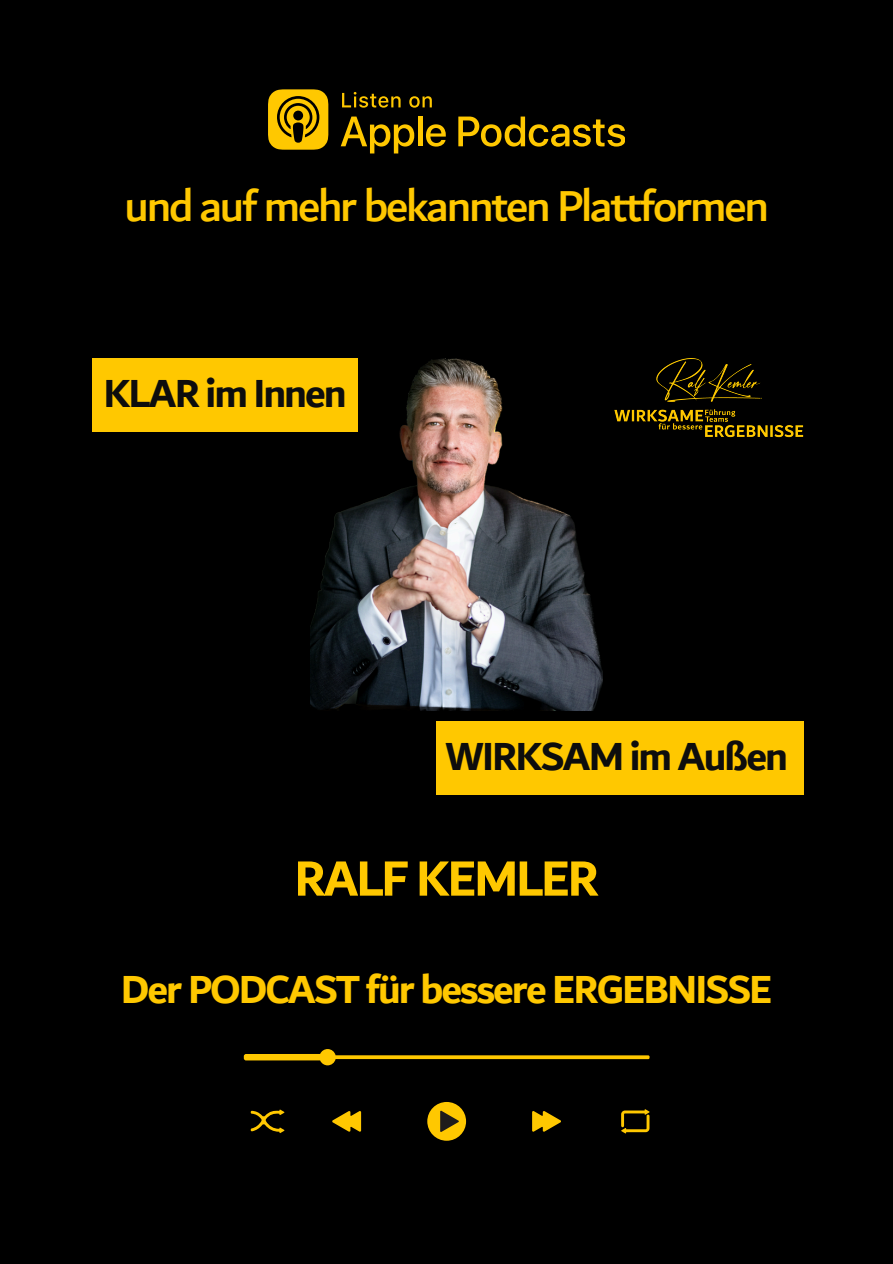
<style>
.page{position:relative;width:893px;height:1264px;background:#fff}
.page>*{position:absolute;margin:0;border:0;box-sizing:border-box;transform-origin:0 0}
.t1{font:700 52.8px "Dubai";letter-spacing:-.05em;color:#ffc800}
.t2{font:500 46.5px "Dubai";letter-spacing:-.05em;color:#ffc800}
.t3{font:700 42.15px "Dubai";letter-spacing:-.05em;color:#ffc800}
.t4{font:700 42.15px "Dubai";letter-spacing:-.05em;color:#0d0d0d}
</style>
<div class="page">
<div style="left:0;top:0;width:892px;height:1263px;background:#000"></div>
<img style="left:614px;top:358px;width:189px;height:80px">
<img style="left:311px;top:358px;width:291px;height:352px">
<div style="left:92px;top:358px;width:266px;height:73px;background:#ffc800"></div>
<div style="left:436px;top:722px;width:368px;height:73px;background:#ffc800"></div>
<svg style="left:244px;top:1049px;width:405px;height:16px"></svg>
<div style="left:427px;top:1101px;width:39px;height:39px;background:#ffc800;border-radius:50%"></div>
<svg style="left:440px;top:1110px;width:19px;height:22px"></svg>
<svg style="left:532px;top:1111px;width:29px;height:20px"></svg>
<svg style="left:332px;top:1111px;width:29px;height:20px"></svg>
<svg style="left:251px;top:1109px;width:33px;height:24px"></svg>
<svg style="left:621px;top:1109px;width:28px;height:24px"></svg>
<svg style="left:342px;top:92px;width:58px;height:16px"></svg>
<svg style="left:409px;top:96px;width:23px;height:12px"></svg>
<svg style="left:340px;top:117px;width:74px;height:36px"></svg>
<hr style="left:418px;top:117px;width:4px;height:29px;background:#ffc800">
<svg style="left:426px;top:124px;width:20px;height:23px"></svg>
<svg style="left:458px;top:117px;width:166px;height:30px"></svg>
<svg style="left:268px;top:89px;width:60px;height:61px"></svg>
<p class="t2" style="left:124px;top:177px;width:646px">und auf mehr bekannten Plattformen</p>
<p class="t4" style="left:103px;top:367px;width:245px">KLAR im Innen</p>
<p class="t4" style="left:445px;top:731px;width:344px">WIRKSAM im Außen</p>
<p class="t1" style="left:294px;top:846px;width:306px">RALF KEMLER</p>
<p class="t3" style="left:121px;top:964px;width:653px">Der PODCAST für bessere ERGEBNISSE</p>
</div>
